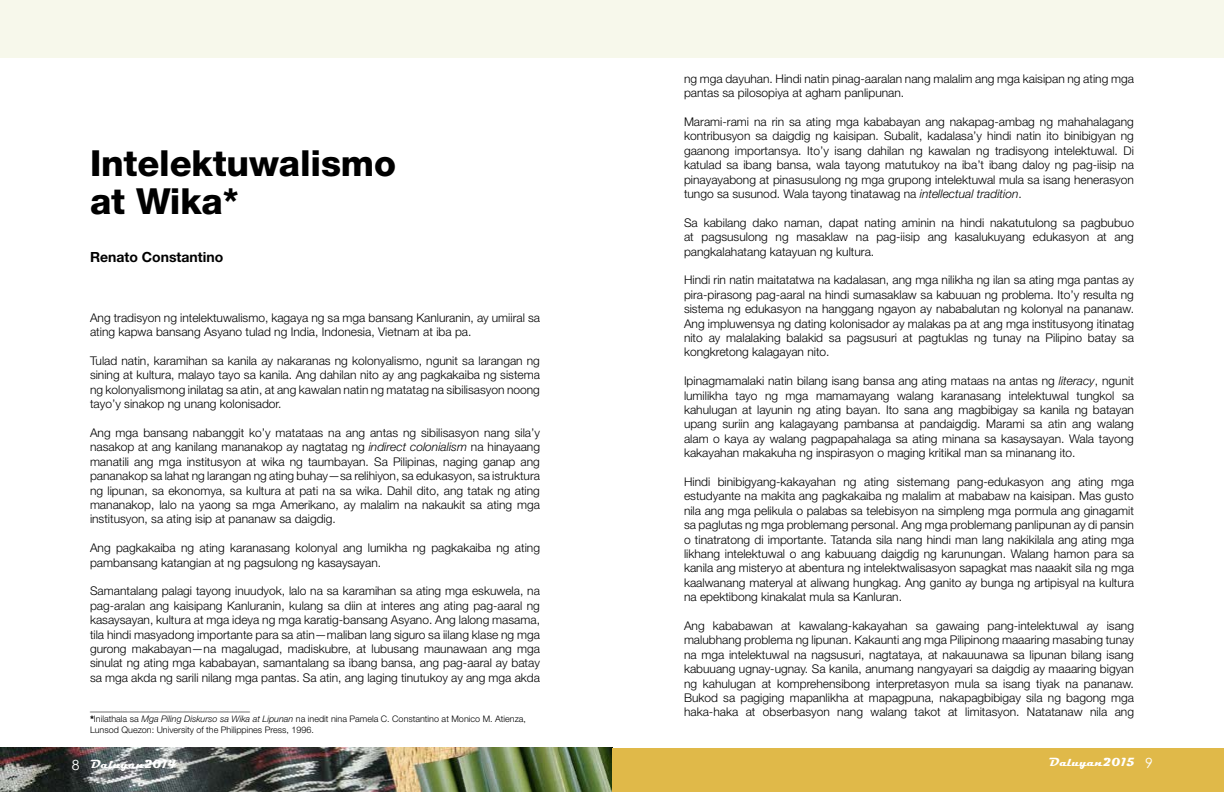
<style>
.page{position:relative;width:1224px;height:792px;background:#fff}
.page>*{position:absolute;margin:0;border:0;box-sizing:border-box;transform-origin:0 0}
.t1{font:800 36px/38px "Helvetica Neue LT Pro";letter-spacing:-.005em;color:#000}
.t2{font:700 14px "Helvetica Neue LT Pro";color:#000}
.t3{font:300 12px/14.4px "Helvetica Neue LT Pro";color:#000;text-align:justify}
.t4{font:700 12px "Magneto";color:#fff}
.t5{font:300 10px "Helvetica Neue LT Pro";color:#000}
.t6{font:300 9px/10.8px "Helvetica Neue LT Pro";color:#000}
.s1{font-style:italic}
.s2{font-weight:800}
.s3{font-family:"Century Gothic";font-weight:400;font-size:14px}
</style>
<div class="page">
<img style="left:1px;top:748px;width:612px;height:44px">
<div style="left:613px;top:748px;width:611px;height:44px;background:#e0b949"></div>
<div style="left:1px;top:1px;width:1223px;height:57px;background:#f7f8eb"></div>
<div style="left:0;top:0;width:612px;height:56px;background:#f7f8eb"></div>
<h1 class="t1" style="left:90px;top:144px;width:307px">Intelektuwalismo at Wika*</h1>
<p class="t2" style="left:90px;top:248px;width:135px">Renato Constantino</p>
<p class="t3" style="left:90px;top:310px;width:452px">Ang tradisyon ng intelektuwalismo, kagaya ng sa mga bansang Kanluranin, ay umiiral sa ating kapwa bansang Asyano tulad ng India, Indonesia, Vietnam at iba pa.</p>
<p class="t3" style="left:90px;top:353px;width:452px">Tulad natin, karamihan sa kanila ay nakaranas ng kolonyalismo, ngunit sa larangan ng sining at kultura, malayo tayo sa kanila. Ang dahilan nito ay ang pagkakaiba ng sistema ng kolonyalismong inilatag sa atin, at ang kawalan natin ng matatag na sibilisasyon noong tayo’y sinakop ng unang kolonisador.</p>
<p class="t3" style="left:90px;top:425px;width:452px">Ang mga bansang nabanggit ko’y matataas na ang antas ng sibilisasyon nang sila’y nasakop at ang kanilang mananakop ay nagtatag ng <span class="s1">indirect colonialism</span> na hinayaang manatili ang mga institusyon at wika ng taumbayan. Sa Pilipinas, naging ganap ang pananakop sa lahat ng larangan ng ating buhay—sa relihiyon, sa edukasyon, sa istruktura ng lipunan, sa ekonomya, sa kultura at pati na sa wika. Dahil dito, ang tatak ng ating mananakop, lalo na yaong sa mga Amerikano, ay malalim na nakaukit sa ating mga institusyon, sa ating isip at pananaw sa daigdig.</p>
<p class="t3" style="left:90px;top:541px;width:452px">Ang pagkakaiba ng ating karanasang kolonyal ang lumikha ng pagkakaiba ng ating pambansang katangian at ng pagsulong ng kasaysayan.</p>
<p class="t3" style="left:90px;top:584px;width:452px">Samantalang palagi tayong inuudyok, lalo na sa karamihan sa ating mga eskuwela, na pag-aralan ang kaisipang Kanluranin, kulang sa diin at interes ang ating pag-aaral ng kasaysayan, kultura at mga ideya ng mga karatig-bansang Asyano. Ang lalong masama, tila hindi masyadong importante para sa atin—maliban lang siguro sa iilang klase ng mga gurong makabayan—na magalugad, madiskubre, at lubusang maunawaan ang mga sinulat ng ating mga kababayan, samantalang sa ibang bansa, ang pag-aaral ay batay sa mga akda ng sarili nilang mga pantas. Sa atin, ang laging tinutukoy ay ang mga akda</p>
<p class="t5" style="left:90px;top:701px;width:161px">________________________________</p>
<p class="t6" style="left:90px;top:713px;width:438px"><span class="s2">*</span>Inilathala sa <span class="s1">Mga Piling Diskurso sa Wika at Lipunan</span> na inedit nina Pamela C. Constantino at Monico M. Atienza,<br>Lunsod Quezon: University of the Philippines Press, 1996.</p>
<p class="t3" style="left:684px;top:71px;width:451px">ng mga dayuhan. Hindi natin pinag-aaralan nang malalim ang mga kaisipan ng ating mga pantas sa pilosopiya at agham panlipunan.</p>
<p class="t3" style="left:684px;top:114px;width:452px">Marami-rami na rin sa ating mga kababayan ang nakapag-ambag ng mahahalagang kontribusyon sa daigdig ng kaisipan. Subalit, kadalasa’y hindi natin ito binibigyan ng gaanong importansya. Ito’y isang dahilan ng kawalan ng tradisyong intelektuwal. Di katulad sa ibang bansa, wala tayong matutukoy na iba’t ibang daloy ng pag-iisip na pinayayabong at pinasusulong ng mga grupong intelektuwal mula sa isang henerasyon tungo sa susunod. Wala tayong tinatawag na <span class="s1">intellectual tradition</span>.</p>
<p class="t3" style="left:684px;top:215px;width:452px">Sa kabilang dako naman, dapat nating aminin na hindi nakatutulong sa pagbubuo at pagsusulong ng masaklaw na pag-iisip ang kasalukuyang edukasyon at ang pangkalahatang katayuan ng kultura.</p>
<p class="t3" style="left:684px;top:273px;width:452px">Hindi rin natin maitatatwa na kadalasan, ang mga nilikha ng ilan sa ating mga pantas ay pira-pirasong pag-aaral na hindi sumasaklaw sa kabuuan ng problema. Ito’y resulta ng sistema ng edukasyon na hanggang ngayon ay nababalutan ng kolonyal na pananaw.<br>Ang impluwensya ng dating kolonisador ay malakas pa at ang mga institusyong itinatag nito ay malalaking balakid sa pagsusuri at pagtuklas ng tunay na Pilipino batay sa kongkretong kalagayan nito.</p>
<p class="t3" style="left:684px;top:373px;width:452px">Ipinagmamalaki natin bilang isang bansa ang ating mataas na antas ng <span class="s1">literacy</span>, ngunit lumilikha tayo ng mga mamamayang walang karanasang intelektuwal tungkol sa kahulugan at layunin ng ating bayan. Ito sana ang magbibigay sa kanila ng batayan upang suriin ang kalagayang pambansa at pandaigdig. Marami sa atin ang walang alam o kaya ay walang pagpapahalaga sa ating minana sa kasaysayan. Wala tayong kakayahan makakuha ng inspirasyon o maging kritikal man sa minanang ito.</p>
<p class="t3" style="left:684px;top:474px;width:452px">Hindi binibigyang-kakayahan ng ating sistemang pang-edukasyon ang ating mga estudyante na makita ang pagkakaiba ng malalim at mababaw na kaisipan. Mas gusto nila ang mga pelikula o palabas sa telebisyon na simpleng mga pormula ang ginagamit sa paglutas ng mga problemang personal. Ang mga problemang panlipunan ay di pansin o tinatratong di importante. Tatanda sila nang hindi man lang nakikilala ang ating mga likhang intelektuwal o ang kabuuang daigdig ng karunungan. Walang hamon para sa kanila ang misteryo at abentura ng intelektwalisasyon sapagkat mas naaakit sila ng mga kaalwanang materyal at aliwang hungkag. Ang ganito ay bunga ng artipisyal na kultura na epektibong kinakalat mula sa Kanluran.</p>
<p class="t3" style="left:684px;top:618px;width:452px">Ang kababawan at kawalang-kakayahan sa gawaing pang-intelektuwal ay isang malubhang problema ng lipunan. Kakaunti ang mga Pilipinong maaaring masabing tunay na mga intelektuwal na nagsusuri, nagtataya, at nakauunawa sa lipunan bilang isang kabuuang ugnay-ugnay. Sa kanila, anumang nangyayari sa daigdig ay maaaring bigyan ng kahulugan at komprehensibong interpretasyon mula sa isang tiyak na pananaw.<br>Bukod sa pagiging mapanlikha at mapagpuna, nakapagbibigay sila ng bagong mga haka-haka at obserbasyon nang walang takot at limitasyon. Natatanaw nila ang</p>
<p class="t4" style="left:1049px;top:755px;width:105px">Daluyan2015 <span class="s3">9</span></p>
<p class="t4" style="left:72px;top:757px;width:106px"><span class="s3">8</span> Daluyan2014</p>
<p class="t4" style="left:1047px;top:757px;width:105px">Daluyan2014 <span class="s3">9</span></p>
</div>
